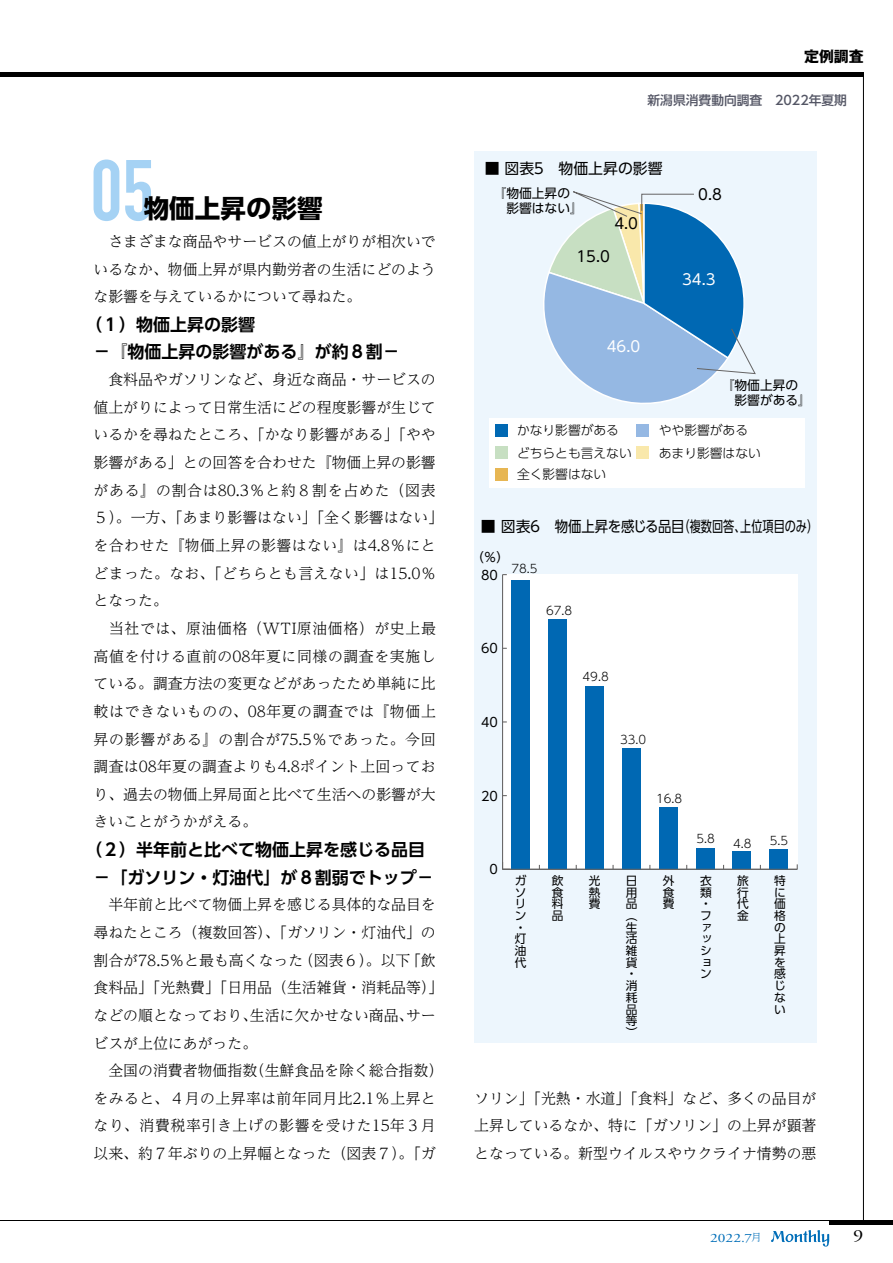
<style>
.page{position:relative;width:893px;height:1263px;background:#fff}
.page>*{position:absolute;margin:0;border:0;box-sizing:border-box;transform-origin:0 0}
.t1{font:700 25.5px "UD Shin Go Pr 6 N";color:#000}
.t2{font:700 16.95px/27.6px "UD Shin Go Pr 6 N De";color:#000}
.t3{font:16.95px "Adobe Garamond Pro";color:#000;scale:1.2 1}
.t4{font:300 14.85px/27.6px "UD Reimin Pr 6 N";color:#000;text-align:justify}
.t5{font:14.85px "UD Shin Go Pro";color:#000}
.t6{font:14.85px "UD Shin Go Pr 6 N";color:#000}
.t7{font:14.85px "UD Shin Go Pr 6 N";color:#fff}
.t8{font:700 14.85px "Gothic MB101 Pro";color:#000}
.t9{font:300 12.75px "UD Shin Go Pr 6 N";color:#000}
.t10{font:12.75px/15.3px "UD Shin Go Pr 6 N";color:#000}
.t11{font:500 12.75px "UD Shin Go Pro";color:#545665}
.t12{font:12.75px "Adobe Garamond Pro";color:#006eb8;scale:1.2 1}
.t13{font:11.7px/11.7px "UD Shin Go Pr 6 N";color:#000;text-align:justify}
.t14{font:300 11.7px "UD Shin Go Pr 6 N";color:#000}
.s1{font-family:"UD Reimin Pro";font-weight:300;font-size:10.35px}
</style>
<div class="page">
<svg style="left:94px;top:159px;width:57px;height:62px"></svg>
<div style="left:474px;top:510px;width:342px;height:533px;background:#edf6fd"></div>
<div style="left:503px;top:575px;width:294px;height:294px;background:#fff"></div>
<hr style="left:502px;top:575px;width:1px;height:294px;background:#656464">
<svg style="left:502px;top:862px;width:8px;height:8px"></svg>
<div style="left:512px;top:580px;width:18px;height:289px;background:#0068b3"></div>
<div style="left:549px;top:619px;width:18px;height:250px;background:#0068b3"></div>
<div style="left:585px;top:686px;width:19px;height:183px;background:#0068b3"></div>
<div style="left:622px;top:748px;width:19px;height:121px;background:#0068b3"></div>
<div style="left:659px;top:807px;width:18px;height:62px;background:#0068b3"></div>
<div style="left:696px;top:848px;width:18px;height:21px;background:#0068b3"></div>
<div style="left:733px;top:852px;width:18px;height:17px;background:#0068b3"></div>
<div style="left:770px;top:849px;width:18px;height:20px;background:#0068b3"></div>
<hr style="left:503px;top:869px;width:294px;height:1px;background:#656464">
<div style="left:474px;top:151px;width:342px;height:359px;background:#edf6fd"></div>
<div style="left:489px;top:418px;width:316px;height:69px;background:#fff"></div>
<div style="left:495px;top:468px;width:13px;height:13px;background:#e7b653"></div>
<div style="left:495px;top:424px;width:13px;height:13px;background:#0068b3"></div>
<div style="left:495px;top:446px;width:13px;height:13px;background:#c7dfc2"></div>
<div style="left:636px;top:424px;width:13px;height:13px;background:#95b8e3"></div>
<div style="left:636px;top:446px;width:13px;height:13px;background:#f9e8ab"></div>
<svg style="left:543px;top:191px;width:213px;height:213px"></svg>
<hr style="left:863px;top:72px;width:1px;height:1148px;background:#000">
<div style="left:0;top:72px;width:863px;height:5px;background:#000"></div>
<div style="left:829px;top:1220px;width:64px;height:5px;background:#000"></div>
<hr style="left:0;top:1220px;width:893px;height:1px;background:#000">
<svg style="left:771px;top:1230px;width:58px;height:16px"></svg>
<h1 class="t1" style="left:144px;top:188px;width:180px">物価上昇の影響</h1>
<p class="t4" style="left:94px;top:227px;width:344px">　さまざまな商品やサービスの値上がりが相次いでいるなか、物価上昇が県内勤労者の生活にどのような影響を与えているかについて尋ねた。</p>
<p class="t2" style="left:94px;top:310px;width:308px;text-indent:-9px">（１）物価上昇の影響<br>－『物価上昇の影響がある』が約８割－</p>
<p class="t4" style="left:94px;top:365px;width:351px;text-align:left">　食料品やガソリンなど、身近な商品・サービスの値上がりによって日常生活にどの程度影響が生じているかを尋ねたところ、「かなり影響がある」「やや影響がある」との回答を合わせた『物価上昇の影響がある』の割合は80.3％と約８割を占めた（図表<br>５）。一方、「あまり影響はない」「全く影響はない」を合わせた『物価上昇の影響はない』は4.8％にとどまった。なお、「どちらとも言えない」は15.0％となった。<br>　当社では、原油価格（WTI原油価格）が史上最高値を付ける直前の08年夏に同様の調査を実施している。調査方法の変更などがあったため単純に比較はできないものの、08年夏の調査では『物価上昇の影響がある』の割合が75.5％であった。今回調査は08年夏の調査よりも4.8ポイント上回っており、過去の物価上昇局面と比べて生活への影響が大きいことがうかがえる。</p>
<p class="t2" style="left:85px;top:835px;width:350px;text-align:center">（２）半年前と比べて物価上昇を感じる品目－「ガソリン・灯油代」が８割弱でトップ－</p>
<p class="t4" style="left:94px;top:890px;width:351px;text-align:left">　半年前と比べて物価上昇を感じる具体的な品目を尋ねたところ（複数回答）、「ガソリン・灯油代」の割合が78.5％と最も高くなった（図表６）。以下「飲食料品」「光熱費」「日用品（生活雑貨・消耗品等）」などの順となっており、生活に欠かせない商品、サービスが上位にあがった。<br>　全国の消費者物価指数（生鮮食品を除く総合指数）をみると、４月の上昇率は前年同月比2.1％上昇となり、消費税率引き上げの影響を受けた15年３月以来、約７年ぶりの上昇幅となった（図表７）。「ガ</p>
<p class="t8" style="left:804px;top:44px;width:61px">定例調査</p>
<p class="t11" style="left:647px;top:90px;width:201px">新潟県消費動向調査　2022年夏期</p>
<p class="t5" style="left:485px;top:156px;width:179px">■ 図表５　物価上昇の影響</p>
<p class="t10" style="left:494px;top:185px;width:91px">『物価上昇の　影響はない』</p>
<p class="t6" style="left:614px;top:211px;width:25px">4.0</p>
<p class="t6" style="left:576px;top:244px;width:35px">15.0</p>
<p class="t6" style="left:698px;top:182px;width:25px">0.8</p>
<p class="t7" style="left:682px;top:268px;width:35px">34.3</p>
<p class="t7" style="left:607px;top:334px;width:35px">46.0</p>
<p class="t10" style="left:722px;top:377px;width:91px">『物価上昇の　影響がある』</p>
<p class="t9" style="left:517px;top:420px;width:103px">かなり影響がある</p>
<p class="t9" style="left:659px;top:420px;width:91px">やや影響がある</p>
<p class="t9" style="left:517px;top:443px;width:116px">どちらとも言えない</p>
<p class="t9" style="left:659px;top:443px;width:103px">あまり影響はない</p>
<p class="t9" style="left:517px;top:464px;width:91px">全く影響はない</p>
<p class="t5" style="left:481px;top:515px;width:339px">■ 図表６　物価上昇を感じる品目（複数回答、上位項目のみ）</p>
<p class="t10" style="left:471px;top:549px;width:40px">（％）</p>
<p class="t10" style="left:481px;top:567px;width:18px">80</p>
<p class="t10" style="left:481px;top:641px;width:18px">60</p>
<p class="t14" style="left:511px;top:559px;width:28px">78.5</p>
<p class="t14" style="left:546px;top:601px;width:28px">67.8</p>
<p class="t14" style="left:583px;top:667px;width:28px">49.8</p>
<p class="t10" style="left:481px;top:714px;width:18px">40</p>
<p class="t14" style="left:620px;top:730px;width:28px">33.0</p>
<p class="t10" style="left:481px;top:788px;width:18px">20</p>
<p class="t10" style="left:490px;top:862px;width:10px">0</p>
<p class="t14" style="left:656px;top:789px;width:28px">16.8</p>
<p class="t14" style="left:696px;top:829px;width:20px">5.8</p>
<p class="t14" style="left:733px;top:834px;width:20px">4.8</p>
<p class="t14" style="left:770px;top:831px;width:20px">5.5</p>
<p class="t13" style="left:515px;top:874px;width:13px;text-align:left">ガソリン・灯油代</p>
<p class="t13" style="left:552px;top:874px;width:13px">飲食料品</p>
<p class="t13" style="left:589px;top:874px;width:13px">光熱費</p>
<p class="t13" style="left:626px;top:874px;width:13px;text-align:left">日用品（生活雑貨・消耗品等）</p>
<p class="t13" style="left:663px;top:874px;width:13px">外食費</p>
<p class="t13" style="left:700px;top:874px;width:13px;text-align:left">衣類・ファッション</p>
<p class="t13" style="left:737px;top:874px;width:13px">旅行代金</p>
<p class="t13" style="left:774px;top:874px;width:13px">特に価格の上昇を感じない</p>
<p class="t4" style="left:474px;top:1084px;width:344px">ソリン」「光熱・水道」「食料」など、多くの品目が上昇しているなか、特に「ガソリン」の上昇が顕著となっている。新型ウイルスやウクライナ情勢の悪</p>
<p class="t12" style="left:710px;top:1230px;width:44px">2022.7<span class="s1">月</span></p>
<p class="t3" style="left:853px;top:1225px;width:10px">9</p>
</div>
